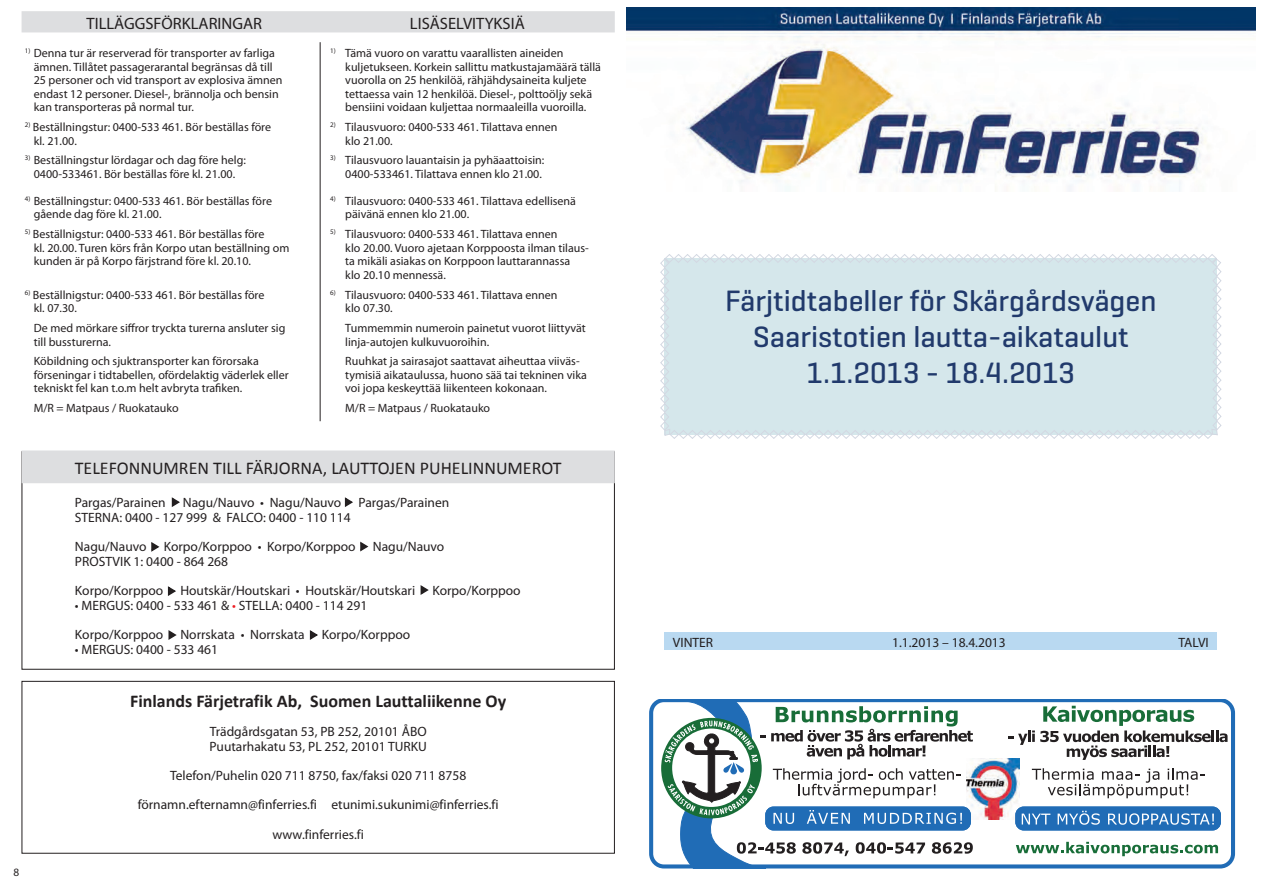
<style>
.page{position:relative;width:1263px;height:893px;background:#fff}
.page>*{position:absolute;margin:0;border:0;box-sizing:border-box;transform-origin:0 0}
.t1{font:500 30px/36px "Geogrotesque";color:#213a6c;text-align:center}
.t2{font:18px "Calibri";color:#231f20}
.t3{font:700 18px "Calibri";color:#231f20}
.t4{font:16.5px "Myriad Pro";color:#231f20}
.t5{font:13.5px/29.2px "Myriad Pro";color:#231f20}
.t6{font:12px/13.5px "Myriad Pro";color:#231f20}
.t7{font:11.25px "Myriad Pro";color:#231f20}
.s1{color:#ee1d23}
</style>
<div class="page">
<svg style="left:660px;top:254px;width:562px;height:185px;background:#d6e7eb"></svg>
<img style="left:626px;top:7px;width:629px;height:185px">
<div style="left:649px;top:699px;width:586px;height:169px;border:4px solid #206cb6;border-radius:13px"></div>
<img style="left:973px;top:758px;width:46px;height:61px">
<svg style="left:1016px;top:842px;width:202px;height:14px"></svg>
<svg style="left:1008px;top:706px;width:219px;height:54px"></svg>
<svg style="left:1032px;top:768px;width:173px;height:30px"></svg>
<svg style="left:661px;top:701px;width:312px;height:168px"></svg>
<div style="left:1016px;top:807px;width:204px;height:23px;background:#206cb6;border-radius:8px"></div>
<div style="left:1015px;top:806px;width:206px;height:24px;border:1px solid #206cb6;border-radius:8px"></div>
<svg style="left:1022px;top:814px;width:28px;height:10px"></svg>
<svg style="left:1057px;top:811px;width:43px;height:14px"></svg>
<svg style="left:1108px;top:813px;width:106px;height:12px"></svg>
<div style="left:664px;top:633px;width:553px;height:17px;background:#b9d9f1"></div>
<div style="left:22px;top:681px;width:593px;height:173px;border:1px solid #231f20"></div>
<div style="left:22px;top:12px;width:592px;height:20px;background:#dddee0"></div>
<div style="left:22px;top:11px;width:593px;height:21px;border:2px solid #dddee0"></div>
<hr style="left:320px;top:42px;width:1px;height:379px;background:#231f20">
<div style="left:22px;top:451px;width:592px;height:31px;background:#dddee0"></div>
<div style="left:22px;top:450px;width:593px;height:33px;border:2px solid #dddee0"></div>
<svg style="left:171px;top:497px;width:9px;height:10px"></svg>
<svg style="left:151px;top:542px;width:9px;height:10px"></svg>
<svg style="left:360px;top:541px;width:9px;height:11px"></svg>
<svg style="left:344px;top:497px;width:9px;height:10px"></svg>
<svg style="left:167px;top:586px;width:9px;height:10px"></svg>
<svg style="left:420px;top:585px;width:9px;height:10px"></svg>
<svg style="left:168px;top:630px;width:9px;height:10px"></svg>
<svg style="left:309px;top:630px;width:9px;height:10px"></svg>
<h3 class="t4" style="left:87px;top:13px;width:177px">TILLÄGGSFÖRKLARINGAR</h3>
<h3 class="t4" style="left:410px;top:13px;width:116px">LISÄSELVITYKSIÄ</h3>
<p class="t6" style="left:34px;top:46px;width:250px;text-indent:-9px"><sup>1)</sup> Denna tur är reserverad för transporter av farliga ämnen. Tillåtet passagerarantal begränsas då till 25 personer och vid transport av explosiva ämnen endast 12 personer. Diesel-, brännolja och bensin kan transporteras på normal tur.</p>
<p class="t6" style="left:34px;top:120px;width:239px;text-indent:-9px"><sup>2)</sup> Beställningstur: 0400-533 461. Bör beställas före kl. 21.00.</p>
<p class="t6" style="left:25px;top:153px;width:223px;text-align:center"><sup>3)</sup> Beställningstur lördagar och dag före helg:<br>0400-533461. Bör beställas före kl. 21.00.</p>
<p class="t6" style="left:34px;top:194px;width:240px;text-indent:-9px"><sup>4)</sup> Beställningstur: 0400-533 461. Bör beställas före gående dag före kl. 21.00.</p>
<p class="t6" style="left:34px;top:227px;width:257px;text-indent:-9px"><sup>5)</sup> Beställnigstur: 0400-533 461. Bör beställas före<br>kl. 20.00. Turen körs från Korpo utan beställning om kunden är på Korpo färjstrand före kl. 20.10.</p>
<p class="t6" style="left:34px;top:288px;width:232px;text-indent:-9px"><sup>6)</sup> Beställnigstur: 0400-533 461. Bör beställas före kl. 07.30.</p>
<p class="t6" style="left:34px;top:321px;width:253px">De med mörkare siffror tryckta turerna ansluter sig till bussturerna.</p>
<p class="t6" style="left:34px;top:354px;width:256px">Köbildning och sjuktransporter kan förorsaka förseningar i tidtabellen, ofördelaktig väderlek eller tekniskt fel kan t.o.m helt avbryta trafiken.</p>
<p class="t6" style="left:34px;top:401px;width:146px">M/R = Matpaus / Ruokatauko</p>
<p class="t6" style="left:345px;top:46px;width:257px;text-indent:-15px"><sup>1)</sup> Tämä vuoro on varattu vaarallisten aineiden kuljetukseen. Korkein sallittu matkustajamäärä tällä vuorolla on 25 henkilöä, rähjähdysaineita kuljete tettaessa vain 12 henkilöä. Diesel-, polttoöljy sekä bensiini voidaan kuljettaa normaaleilla vuoroilla.</p>
<p class="t6" style="left:345px;top:120px;width:214px;text-indent:-15px"><sup>2)</sup> Tilausvuoro: 0400-533 461. Tilattava ennen klo 21.00.</p>
<p class="t6" style="left:330px;top:153px;width:216px;text-align:right"><sup>3)</sup> Tilausvuoro lauantaisin ja pyhäaattoisin:<br>0400-533461. Tilattava ennen klo 21.00.</p>
<p class="t6" style="left:345px;top:194px;width:232px;text-indent:-15px"><sup>4)</sup> Tilausvuoro: 0400-533 461. Tilattava edellisenä päivänä ennen klo 21.00.</p>
<p class="t6" style="left:345px;top:227px;width:245px;text-indent:-15px"><sup>5)</sup> Tilausvuoro: 0400-533 461. Tilattava ennen<br>klo 20.00. Vuoro ajetaan Korppoosta ilman tilaus&shy;ta mikäli asiakas on Korppoon lauttarannassa<br>klo 20.10 mennessä.</p>
<p class="t6" style="left:345px;top:288px;width:214px;text-indent:-15px"><sup>6)</sup> Tilausvuoro: 0400-533 461. Tilattava ennen klo 07.30.</p>
<p class="t6" style="left:345px;top:321px;width:242px">Tummemmin numeroin painetut vuorot liittyvät linja-autojen kulkuvuoroihin.</p>
<p class="t6" style="left:345px;top:354px;width:243px">Ruuhkat ja sairasajot saattavat aiheuttaa viiväs&shy;tymisiä aikataulussa, huono sää tai tekninen vika voi jopa keskeyttää liikenteen kokonaan.</p>
<p class="t6" style="left:345px;top:401px;width:146px">M/R = Matpaus / Ruokatauko</p>
<h2 class="t2" style="left:75px;top:457px;width:488px">TELEFONNUMREN TILL FÄRJORNA, LAUTTOJEN PUHELINNUMEROT</h2>
<p class="t5" style="left:75px;top:488px;width:92px">Pargas/Parainen</p>
<p class="t5" style="left:183px;top:488px;width:160px">Nagu/Nauvo • Nagu/Nauvo</p>
<p class="t5" style="left:359px;top:488px;width:92px">Pargas/Parainen</p>
<p class="t5" style="left:75px;top:502px;width:277px">STERNA: 0400 - 127 999 &amp; FALCO: 0400 - 110 114<br>Nagu/Nauvo</p>
<p class="t5" style="left:164px;top:532px;width:193px">Korpo/Korppoo • Korpo/Korppoo</p>
<p class="t5" style="left:373px;top:532px;width:73px">Nagu/Nauvo</p>
<p class="t5" style="left:75px;top:546px;width:155px">PROSTVIK 1: 0400 - 864 268<br>Korpo/Korppoo</p>
<p class="t5" style="left:180px;top:576px;width:236px">Houtskär/Houtskari • Houtskär/Houtskari</p>
<p class="t5" style="left:432px;top:576px;width:90px">Korpo/Korppoo</p>
<p class="t5" style="left:75px;top:590px;width:294px">• MERGUS: 0400 - 533 461 &amp; <span class="s1">•</span> STELLA: 0400 - 114 291<br>Korpo/Korppoo</p>
<p class="t5" style="left:180px;top:620px;width:126px">Norrskata • Norrskata</p>
<p class="t5" style="left:322px;top:620px;width:90px">Korpo/Korppoo</p>
<p class="t5" style="left:75px;top:634px;width:145px">• MERGUS: 0400 - 533 461</p>
<p class="t7" style="left:13px;top:866px;width:7px">8</p>
<h2 class="t3" style="left:130px;top:689px;width:378px">Finlands Färjetrafik Ab, Suomen Lauttaliikenne Oy</h2>
<p class="t5" style="left:210px;top:724px;width:219px;line-height:14.7px">Trädgårdsgatan 53, PB 252, 20101 ÅBO<br>Puutarhakatu 53, PL 252, 20101 TURKU</p>
<p class="t5" style="left:138px;top:760px;width:362px;text-align:center">Telefon/Puhelin 020 711 8750, fax/faksi 020 711 8758 förnamn.efternamn@finferries.fi etunimi.sukunimi@finferries.fi www.finferries.fi</p>
<h1 class="t1" style="left:725px;top:282px;width:433px">Färjtidtabeller för Skärgårdsvägen<br>Saaristotien lautta-aikataulut<br>1.1.2013 - 18.4.2013</h1>
<p class="t5" style="left:673px;top:627px;width:42px">VINTER</p>
<p class="t5" style="left:892px;top:627px;width:115px">1.1.2013 – 18.4.2013</p>
<p class="t5" style="left:1178px;top:627px;width:32px">TALVI</p>
</div>
